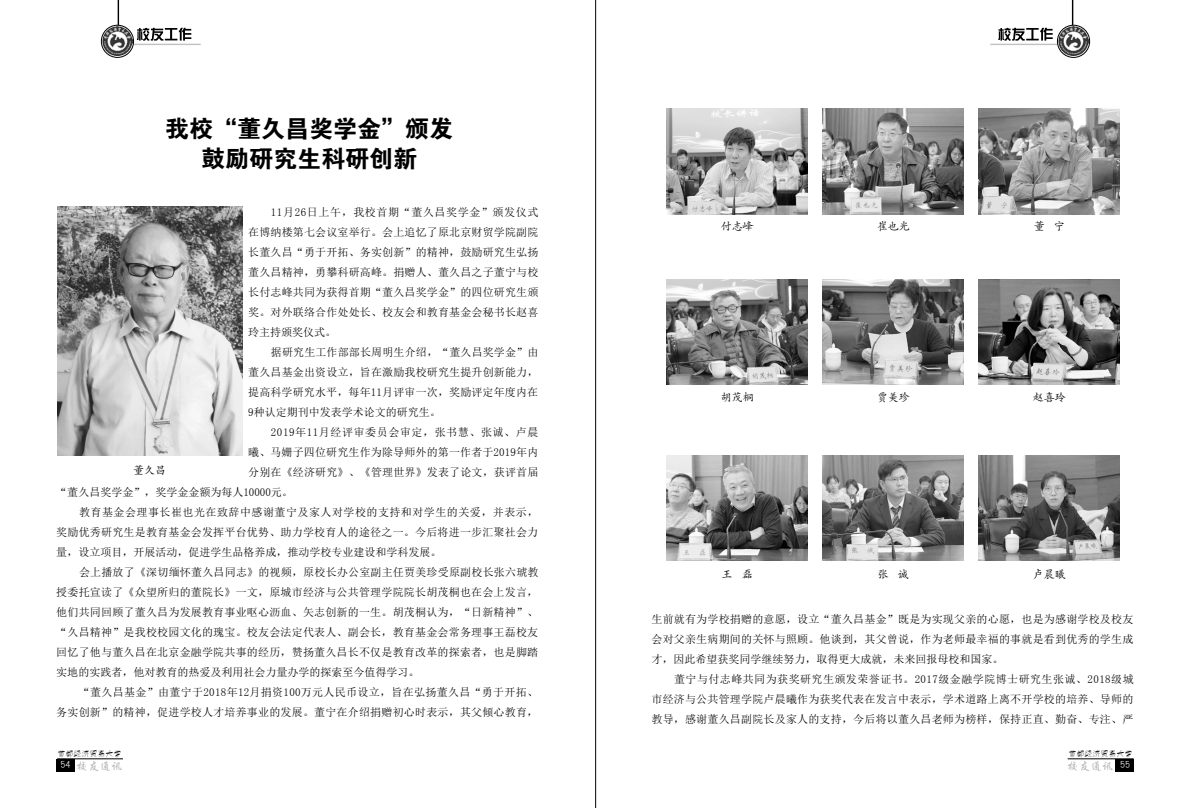
<style>
.page{position:relative;width:1191px;height:808px;background:#fff}
.page>*{position:absolute;margin:0;border:0;box-sizing:border-box;transform-origin:0 0}
.t1{font:24px/30px "FZDHTJW GB1 0";color:#000;text-align:center}
.t2{font:11px/20px "Sim Sun";letter-spacing:.02em;color:#000;text-align:justify}
.t3{font:11px "Sim Sun";color:#000}
.t4{font:11px "Sim Sun";letter-spacing:.045em;color:#000}
.t5{font:11px "FZKTJW GB1 0";color:#000}
.t6{font:11px "Sim Sun";letter-spacing:.05em;color:#000}
.t7{font:10px "H Yg 2 gj";color:#fff}
.t8{font:8px "H Yg 4 gj";color:#000}
</style>
<div class="page">
<hr style="left:118px;top:0;width:1px;height:44px;background:#000">
<hr style="left:115px;top:44px;width:86px;height:1px;background:#c2c2c2">
<hr style="left:1067px;top:758px;width:66px;height:1px;background:#000">
<div style="left:1115px;top:758px;width:19px;height:13px;background:#000"></div>
<hr style="left:57px;top:758px;width:66px;height:1px;background:#000">
<div style="left:56px;top:758px;width:19px;height:13px;background:#000"></div>
<div style="left:101px;top:25px;width:33px;height:32px;background:#6b6b6b;border-radius:50%"></div>
<div style="left:101px;top:25px;width:33px;height:33px;border:1px solid #000;border-radius:50%"></div>
<img style="left:103px;top:26px;width:29px;height:30px">
<hr style="left:1072px;top:0;width:1px;height:44px;background:#000">
<hr style="left:990px;top:44px;width:91px;height:1px;background:#c2c2c2">
<div style="left:1057px;top:25px;width:32px;height:33px;border:1px solid #000;border-radius:50%"></div>
<img style="left:1058px;top:26px;width:30px;height:30px">
<svg style="left:77px;top:761px;width:45px;height:10px"></svg>
<svg style="left:1068px;top:761px;width:44px;height:10px"></svg>
<hr style="left:595px;top:0;width:1px;height:808px;background:#000">
<img style="left:57px;top:207px;width:185px;height:248px">
<svg style="left:137px;top:28px;width:54px;height:13px"></svg>
<svg style="left:998px;top:28px;width:54px;height:13px"></svg>
<img style="left:978px;top:455px;width:141px;height:106px">
<img style="left:823px;top:455px;width:140px;height:106px">
<img style="left:667px;top:455px;width:140px;height:106px">
<img style="left:978px;top:108px;width:141px;height:106px">
<img style="left:823px;top:279px;width:140px;height:106px">
<img style="left:978px;top:279px;width:141px;height:106px">
<img style="left:667px;top:108px;width:140px;height:106px">
<img style="left:823px;top:108px;width:140px;height:106px">
<img style="left:667px;top:279px;width:140px;height:106px">
<h1 class="t1" style="left:165px;top:114px;width:290px">我校“董久昌奖学金”颁发鼓励研究生科研创新</h1>
<p class="t2" style="left:248px;top:202px;width:292px;text-indent:23px">11月26日上午，我校首期“董久昌奖学金”颁发仪式在博纳楼第七会议室举行。会上追忆了原北京财贸学院副院长董久昌“勇于开拓、务实创新”的精神，鼓励研究生弘扬董久昌精神，勇攀科研高峰。捐赠人、董久昌之子董宁与校长付志峰共同为获得首期“董久昌奖学金”的四位研究生颁奖。对外联络合作处处长、校友会和教育基金会秘书长赵喜玲主持颁奖仪式。</p>
<p class="t2" style="left:248px;top:342px;width:292px;text-indent:23px">据研究生工作部部长周明生介绍，“董久昌奖学金”由董久昌基金出资设立，旨在激励我校研究生提升创新能力，提高科学研究水平，每年11月评审一次，奖励评定年度内在9种认定期刊中发表学术论文的研究生。</p>
<p class="t6" style="left:271px;top:427px;width:269px">2019年11月经评审委员会审定，张书慧、张诚、卢晨</p>
<p class="t2" style="left:248px;top:442px;width:292px">曦、马姗子四位研究生作为除导师外的第一作者于2019年内</p>
<p class="t2" style="left:248px;top:462px;width:292px">分别在《经济研究》、《管理世界》发表了论文，获评首届</p>
<p class="t3" style="left:56px;top:487px;width:238px">“董久昌奖学金”，奖学金金额为每人10000元。</p>
<p class="t4" style="left:79px;top:507px;width:461px">教育基金会理事长崔也光在致辞中感谢董宁及家人对学校的支持和对学生的关爱，并表示，</p>
<p class="t2" style="left:56px;top:522px;width:483px">奖励优秀研究生是教育基金会发挥平台优势、助力学校育人的途径之一。今后将进一步汇聚社会力</p>
<p class="t3" style="left:56px;top:547px;width:386px">量，设立项目，开展活动，促进学生品格养成，推动学校专业建设和学科发展。</p>
<p class="t2" style="left:79px;top:562px;width:461px">会上播放了《深切缅怀董久昌同志》的视频，原校长办公室副主任贾美珍受原副校长张六琥教</p>
<p class="t2" style="left:56px;top:582px;width:483px">授委托宣读了《众望所归的董院长》一文，原城市经济与公共管理学院院长胡茂桐也在会上发言，</p>
<p class="t2" style="left:56px;top:602px;width:483px">他们共同回顾了董久昌为发展教育事业呕心沥血、矢志创新的一生。胡茂桐认为，“日新精神”、</p>
<p class="t2" style="left:56px;top:622px;width:483px">“久昌精神”是我校校园文化的瑰宝。校友会法定代表人、副会长，教育基金会常务理事王磊校友</p>
<p class="t2" style="left:56px;top:642px;width:483px">回忆了他与董久昌在北京金融学院共事的经历，赞扬董久昌长不仅是教育改革的探索者，也是脚踏</p>
<p class="t3" style="left:56px;top:667px;width:364px">实地的实践者，他对教育的热爱及利用社会力量办学的探索至今值得学习。</p>
<p class="t2" style="left:79px;top:682px;width:461px">“董久昌基金”由董宁于2018年12月捐资100万元人民币设立，旨在弘扬董久昌“勇于开拓、</p>
<p class="t2" style="left:56px;top:702px;width:483px">务实创新”的精神，促进学校人才培养事业的发展。董宁在介绍捐赠初心时表示，其父倾心教育，</p>
<p class="t5" style="left:133px;top:465px;width:34px">董久昌</p>
<p class="t8" style="left:57px;top:750px;width:66px">首都经济贸易大学</p>
<p class="t7" style="left:60px;top:759px;width:12px">54</p>
<p class="t5" style="left:720px;top:221px;width:34px">付志峰</p>
<p class="t5" style="left:876px;top:221px;width:34px">崔也光</p>
<p class="t5" style="left:1033px;top:221px;width:33px">董 宁</p>
<p class="t5" style="left:720px;top:391px;width:34px">胡茂桐</p>
<p class="t5" style="left:876px;top:391px;width:34px">贾美珍</p>
<p class="t5" style="left:1032px;top:391px;width:34px">赵喜玲</p>
<p class="t5" style="left:721px;top:569px;width:33px">王 磊</p>
<p class="t5" style="left:877px;top:569px;width:33px">张 诚</p>
<p class="t5" style="left:1032px;top:569px;width:34px">卢晨曦</p>
<p class="t2" style="left:651px;top:609px;width:483px">生前就有为学校捐赠的意愿，设立“董久昌基金”既是为实现父亲的心愿，也是为感谢学校及校友会对父亲生病期间的关怀与照顾。他谈到，其父曾说，作为老师最幸福的事就是看到优秀的学生成才，因此希望获奖同学继续努力，取得更大成就，未来回报母校和国家。</p>
<p class="t2" style="left:651px;top:669px;width:484px;text-indent:23px">董宁与付志峰共同为获奖研究生颁发荣誉证书。2017级金融学院博士研究生张诚、2018级城市经济与公共管理学院卢晨曦作为获奖代表在发言中表示，学术道路上离不开学校的培养、导师的教导，感谢董久昌副院长及家人的支持，今后将以董久昌老师为榜样，保持正直、勤奋、专注、严</p>
<p class="t8" style="left:1068px;top:750px;width:65px">首都经济贸易大学</p>
<p class="t7" style="left:1120px;top:759px;width:11px">55</p>
</div>
